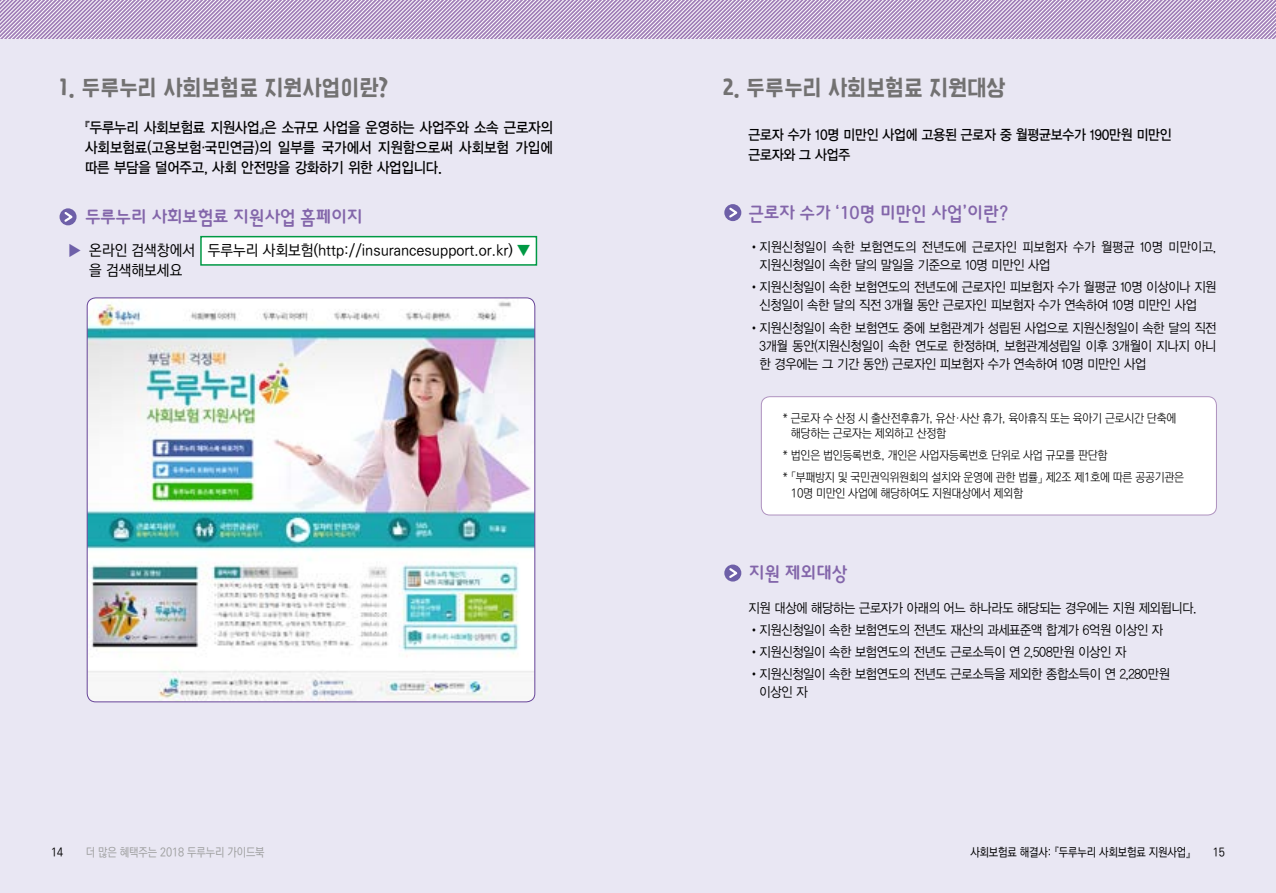
<style>
.page{position:relative;width:1276px;height:893px;background:#fff}
.page>*{position:absolute;margin:0;border:0;box-sizing:border-box;transform-origin:0 0}
.t1{font:21.75px "DX Pns Std B";color:#727171;scale:.87 1}
.t2{font:19.5px "DX Mgo R Std B";letter-spacing:-.03em;color:#8366aa;scale:.95 1}
.t3{font:15px/20.1px "YDVYGO13";letter-spacing:.005em;color:#000;text-align:justify;scale:.9 1}
.t4{font:15px/19.5px "Ko Pub Dotum PM";color:#000}
.t5{font:14.25px/20.1px "YDVYGO13";letter-spacing:-.015em;color:#000;scale:.9 1}
.t6{font:13.5px/18px "YDVYGO12";letter-spacing:-.02em;color:#000;scale:.9 1}
.t7{font:13.5px/18px "YDVYGO12";color:#000;scale:.9 1}
.t8{font:12px/15.6px "Ko Pub Dotum PL";letter-spacing:-.02em;color:#000;scale:.95 1}
.t9{font:12px "Ko Pub Dotum PM";letter-spacing:-.01em;color:#000;scale:.9 1}
.t10{font:12px "Ko Pub Dotum PM";letter-spacing:-.01em;color:#9fa0a0;scale:.9 1}
.s1{color:#6e60a8}
.s2{color:#094}
</style>
<div class="page">
<div style="left:638px;top:0;width:638px;height:893px;background:#e9e7f3"></div>
<div style="left:0;top:0;width:638px;height:893px;background:#e9e7f3"></div>
<svg style="left:0;top:0;width:1276px;height:38px"></svg>
<svg style="left:724px;top:565px;width:17px;height:17px"></svg>
<svg style="left:727px;top:566px;width:13px;height:14px"></svg>
<svg style="left:724px;top:204px;width:17px;height:17px"></svg>
<svg style="left:727px;top:206px;width:13px;height:14px"></svg>
<div style="left:761px;top:397px;width:455px;height:118px;background:#fff;border-radius:9px"></div>
<div style="left:761px;top:396px;width:455px;height:119px;border:1px solid #af92bf;border-radius:9px"></div>
<div style="left:200px;top:236px;width:337px;height:30px;background:#fff;border:2px solid #094"></div>
<svg style="left:60px;top:208px;width:17px;height:17px"></svg>
<svg style="left:62px;top:210px;width:14px;height:14px"></svg>
<img style="left:87px;top:298px;width:448px;height:404px">
<h1 class="t1" style="left:60px;top:76px;width:380px">1. 두루누리 사회보험료 지원사업이란?</h1>
<p class="t3" style="left:85px;top:117px;width:521px">『두루누리 사회보험료 지원사업』은 소규모 사업을 운영하는 사업주와 소속 근로자의 사회보험료(고용보험·국민연금)의 일부를 국가에서 지원함으로써 사회보험 가입에 따른 부담을 덜어주고, 사회 안전망을 강화하기 위한 사업입니다.</p>
<h2 class="t2" style="left:85px;top:208px;width:293px">두루누리 사회보험료 지원사업 홈페이지</h2>
<p class="t4" style="left:89px;top:241px;width:442px;text-indent:-21px"><span class="s1">▶</span> 온라인 검색창에서 두루누리 사회보험(http://insurancesupport.or.kr) <span class="s2">▼ </span>을 검색해보세요</p>
<h1 class="t1" style="left:723px;top:76px;width:326px">2. 두루누리 사회보험료 지원대상</h1>
<p class="t5" style="left:748px;top:125px;width:472px">근로자 수가 10명 미만인 사업에 고용된 근로자 중 월평균보수가 190만원 미만인 근로자와 그 사업주</p>
<h2 class="t2" style="left:748px;top:204px;width:276px">근로자 수가 ‘10명 미만인 사업’이란?</h2>
<p class="t7" style="left:759px;top:238px;width:509px;text-indent:-11px">•지원신청일이 속한 보험연도의 전년도에 근로자인 피보험자 수가 월평균 10명 미만이고, 지원신청일이 속한 달의 말일을 기준으로 10명 미만인 사업</p>
<p class="t6" style="left:759px;top:278px;width:509px;text-indent:-11px">•지원신청일이 속한 보험연도의 전년도에 근로자인 피보험자 수가 월평균 10명 이상이나 지원 신청일이 속한 달의 직전 3개월 동안 근로자인 피보험자 수가 연속하여 10명 미만인 사업</p>
<p class="t6" style="left:759px;top:318px;width:509px;text-align:justify;text-indent:-11px">•지원신청일이 속한 보험연도 중에 보험관계가 성립된 사업으로 지원신청일이 속한 달의 직전 3개월 동안(지원신청일이 속한 연도로 한정하며, 보험관계성립일 이후 3개월이 지나지 아니 한 경우에는 그 기간 동안) 근로자인 피보험자 수가 연속하여 10명 미만인 사업</p>
<p class="t8" style="left:791px;top:411px;width:407px;text-indent:-8px">* 근로자 수 산정 시 출산전후휴가, 유산・사산 휴가, 육아휴직 또는 육아기 근로시간 단축에 해당하는 근로자는 제외하고 산정함</p>
<p class="t8" style="left:783px;top:445px;width:424px;line-height:21.9px">* 법인은 법인등록번호, 개인은 사업자등록번호 단위로 사업 규모를 판단함<br>* 「부패방지 및 국민권익위원회의 설치와 운영에 관한 법률」 제2조 제1호에 따른 공공기관은</p>
<p class="t8" style="left:791px;top:486px;width:246px">10명 미만인 사업에 해당하여도 지원대상에서 제외함</p>
<h2 class="t2" style="left:748px;top:564px;width:105px">지원 제외대상</h2>
<p class="t6" style="left:748px;top:598px;width:499px">지원 대상에 해당하는 근로자가 아래의 어느 하나라도 해당되는 경우에는 지원 제외됩니다.</p>
<p class="t6" style="left:748px;top:621px;width:462px">•지원신청일이 속한 보험연도의 전년도 재산의 과세표준액 합계가 6억원 이상인 자</p>
<p class="t6" style="left:748px;top:643px;width:421px">•지원신청일이 속한 보험연도의 전년도 근로소득이 연 2,508만원 이상인 자</p>
<p class="t6" style="left:759px;top:665px;width:457px;text-indent:-11px">•지원신청일이 속한 보험연도의 전년도 근로소득을 제외한 종합소득이 연 2,280만원 이상인 자</p>
<p class="t9" style="left:51px;top:846px;width:15px">14</p>
<p class="t10" style="left:86px;top:846px;width:200px">더 많은 혜택주는 2018 두루누리 가이드북</p>
<p class="t9" style="left:970px;top:846px;width:247px">사회보험료 해결사: 『두루누리 사회보험료 지원사업』</p>
<p class="t9" style="left:1213px;top:846px;width:15px">15</p>
</div>
